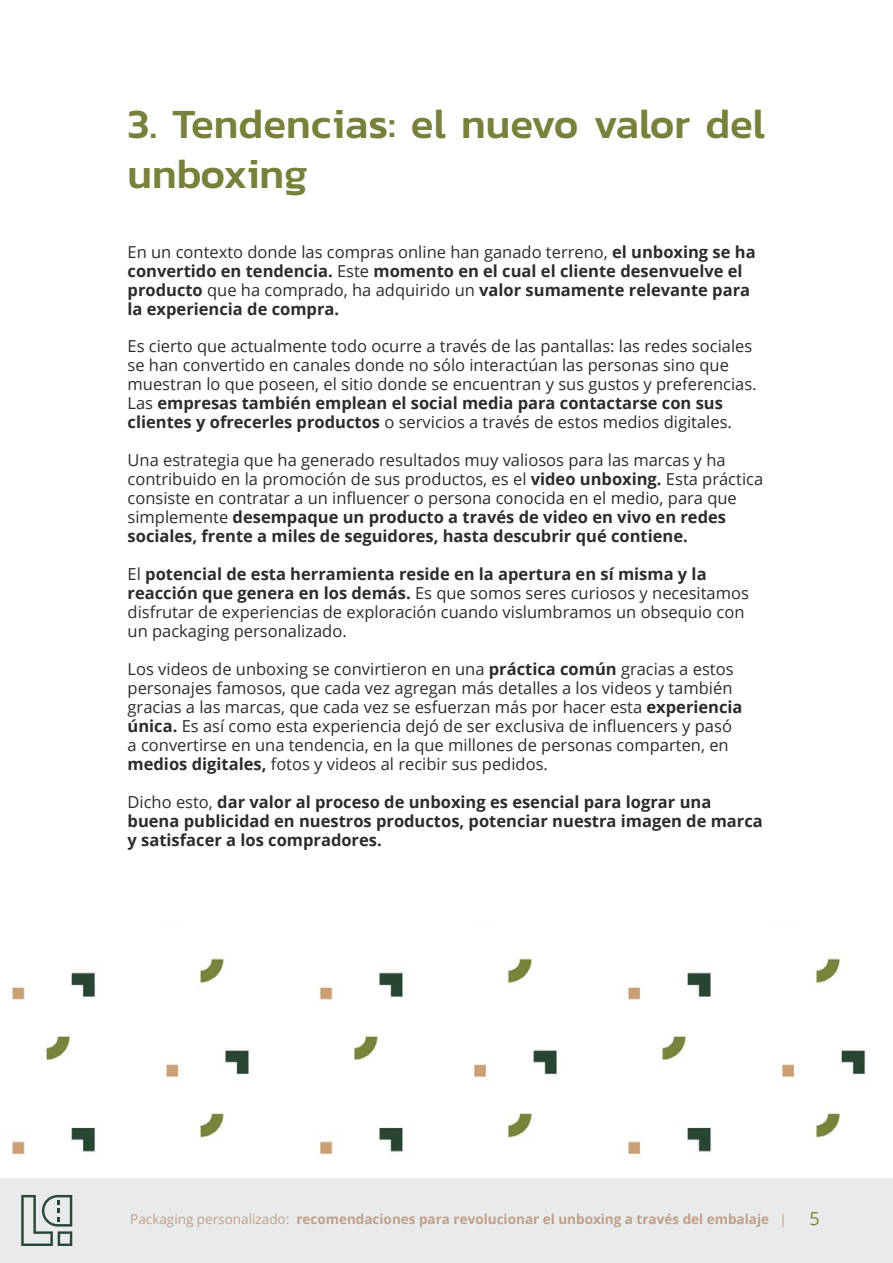
<style>
.page{position:relative;width:893px;height:1263px;background:#fff}
.page>*{position:absolute;margin:0;border:0;box-sizing:border-box;transform-origin:0 0}
.t1{font:500 42px/50.4px "Kanit";color:#79803b}
.t2{font:16.5px/18.9px "Open Sans";color:#2c2c2d}
.t3{font:700 16.5px/19px "Open Sans";color:#2c2c2d}
.t4{font:700 13.5px "Open Sans";color:#c09e89}
.s1{font-weight:400}
.s2{font-weight:700}
.s3{font-weight:400;font-size:18px;color:#79803b}
</style>
<div class="page">
<div style="left:0;top:1178px;width:893px;height:85px;background:#e8ebea"></div>
<svg style="left:21px;top:1195px;width:51px;height:51px"></svg>
<img style="left:11px;top:923px;width:855px;height:233px">
<h1 class="t1" style="left:128px;top:97px;width:639px">3. Tendencias: el nuevo valor del unboxing</h1>
<p class="t3" style="left:128px;top:242px;width:630px"><span class="s1">En un contexto donde las compras online han ganado terreno,</span> el unboxing se ha convertido en tendencia. <span class="s1">Este</span> momento en el cual el cliente desenvuelve el producto <span class="s1">que ha comprado, ha adquirido un</span> valor sumamente relevante para la experiencia de compra.</p>
<p class="t2" style="left:128px;top:337px;width:631px">Es cierto que actualmente todo ocurre a través de las pantallas: las redes sociales se han convertido en canales donde no sólo interactúan las personas sino que muestran lo que poseen, el sitio donde se encuentran y sus gustos y preferencias.<br>Las <span class="s2">empresas también emplean el social media para contactarse con sus clientes y ofrecerles productos</span> o servicios a través de estos medios digitales.</p>
<p class="t2" style="left:128px;top:450px;width:637px">Una estrategia que ha generado resultados muy valiosos para las marcas y ha contribuido en la promoción de sus productos, es el <span class="s2">video unboxing.</span> Esta práctica consiste en contratar a un influencer o persona conocida en el medio, para que simplemente <span class="s2">desempaque un producto a través de video en vivo en redes sociales, frente a miles de seguidores, hasta descubrir qué contiene.</span></p>
<p class="t2" style="left:128px;top:564px;width:623px">El <span class="s2">potencial de esta herramienta reside en la apertura en sí misma y la reacción que genera en los demás.</span> Es que somos seres curiosos y necesitamos disfrutar de experiencias de exploración cuando vislumbramos un obsequio con un packaging personalizado.</p>
<p class="t2" style="left:128px;top:659px;width:616px">Los videos de unboxing se convirtieron en una <span class="s2">práctica común</span> gracias a estos personajes famosos, que cada vez agregan más detalles a los videos y también gracias a las marcas, que cada vez se esfuerzan más por hacer esta <span class="s2">experiencia única.</span> Es así como esta experiencia dejó de ser exclusiva de influencers y pasó a convertirse en una tendencia, en la que millones de personas comparten, en <span class="s2">medios digitales,</span> fotos y videos al recibir sus pedidos.</p>
<p class="t3" style="left:128px;top:792px;width:637px"><span class="s1">Dicho esto,</span> dar valor al proceso de unboxing es esencial para lograr una buena publicidad en nuestros productos, potenciar nuestra imagen de marca y satisfacer a los compradores.</p>
<p class="t4" style="left:130px;top:1209px;width:691px"><span class="s1">Packaging personalizado:</span> recomendaciones para revolucionar el unboxing a través del embalaje <span class="s1">|</span> <span class="s3">5</span></p>
</div>
